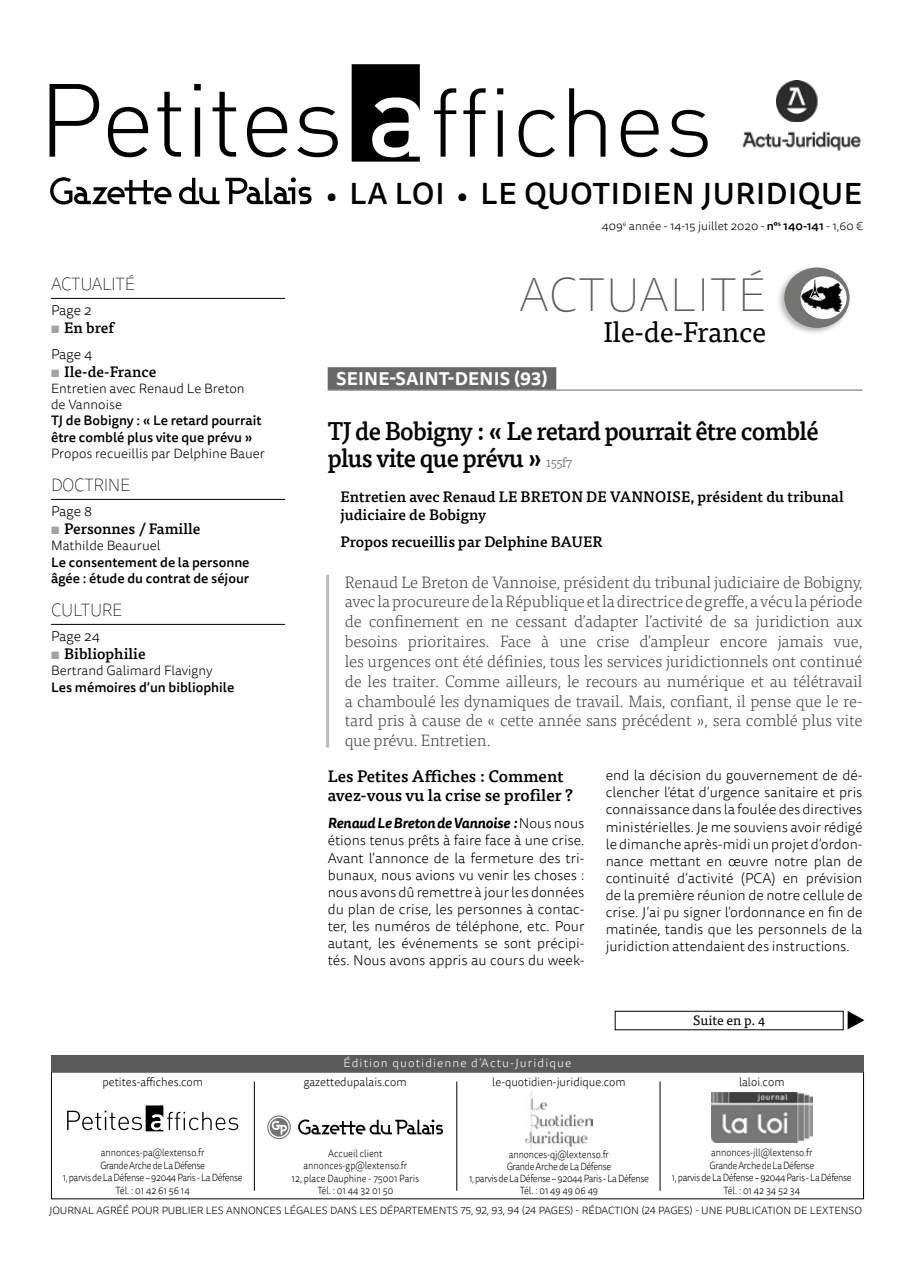
<style>
.page{position:relative;width:915px;height:1263px;background:#fff}
.page>*{position:absolute;margin:0;border:0;box-sizing:border-box;transform-origin:0 0}
.t1{font:100 48px "Tisa Sans OT";letter-spacing:.01em;color:#5b5b5b}
.t2{font:500 30px "Tisa Sans OT";letter-spacing:.02em;color:#000}
.t3{font:28.5px "Tisa OT";letter-spacing:-.01em;color:#000}
.t4{font:500 25.5px/27px "Tisa OT";letter-spacing:-.03em;color:#000;scale:.95 1}
.t5{font:100 18px "Tisa Sans OT";letter-spacing:-.02em;color:#000;scale:.95 1}
.t6{font:700 18px "Tisa Sans OT";letter-spacing:.01em;color:#fff}
.t7{font:300 16.5px/19.8px "Tisa OT";letter-spacing:-.01em;color:#444443;text-align:justify}
.t8{font:500 16.5px/18.8px "Tisa OT";color:#000}
.t9{font:500 15px/18px "Tisa OT";color:#000}
.t10{font:300 14.25px/17.1px "Tisa Sans OT";color:#000;text-align:justify}
.t11{font:500 13.5px/16.2px "Tisa Sans OT";color:#000}
.t12{font:300 13.5px/16.2px "Tisa Sans OT";color:#000}
.t13{font:13.5px "Tisa OT";color:#000}
.t14{font:300 12px "Tisa Sans OT";color:#000;scale:.95 1}
.t15{font:300 12px "Tisa Sans OT";color:#000}
.t16{font:300 12px "Tisa Sans OT";letter-spacing:.09em;color:#fff}
.t17{font:300 10.5px/12.6px "Tisa Sans OT";letter-spacing:-.04em;color:#000;text-align:center;scale:.88 1}
.t18{font:300 10.5px "Tisa Sans OT";letter-spacing:-.01em;color:#000}
.t19{font:300 10.5px/12.6px "Tisa Sans OT";letter-spacing:-.01em;color:#000;text-align:center;scale:.88 1}
.s1{font-size:27px}
.s2{font-weight:700;color:#a2a3a3}
.s3{font-weight:500}
.s4{font-weight:300;font-size:13.5px;color:#5b5b5b}
.s5{font-weight:700;font-style:italic}
</style>
<div class="page">
<img style="left:525px;top:1090px;width:67px;height:60px">
<svg style="left:67px;top:1105px;width:171px;height:26px"></svg>
<img style="left:711px;top:1092px;width:101px;height:50px">
<hr style="left:659px;top:1081px;width:1px;height:110px;background:#000">
<hr style="left:456px;top:1081px;width:1px;height:110px;background:#000">
<hr style="left:254px;top:1081px;width:1px;height:110px;background:#000">
<svg style="left:269px;top:1118px;width:19px;height:18px"></svg>
<svg style="left:298px;top:1119px;width:145px;height:15px"></svg>
<svg style="left:271px;top:1121px;width:16px;height:13px"></svg>
<div style="left:267px;top:1115px;width:24px;height:24px;border:1px solid #747473;border-radius:50%"></div>
<div style="left:51px;top:1055px;width:812px;height:16px;background:#5b5b5b"></div>
<svg style="left:50px;top:84px;width:49px;height:73px"></svg>
<svg style="left:108px;top:107px;width:40px;height:50px"></svg>
<svg style="left:157px;top:92px;width:24px;height:65px"></svg>
<svg style="left:194px;top:84px;width:7px;height:73px"></svg>
<svg style="left:212px;top:92px;width:24px;height:65px"></svg>
<svg style="left:247px;top:107px;width:40px;height:50px"></svg>
<svg style="left:297px;top:107px;width:40px;height:50px"></svg>
<svg style="left:351px;top:64px;width:68px;height:98px"></svg>
<svg style="left:434px;top:88px;width:22px;height:69px"></svg>
<svg style="left:463px;top:88px;width:22px;height:69px"></svg>
<svg style="left:497px;top:88px;width:6px;height:69px"></svg>
<svg style="left:518px;top:110px;width:36px;height:47px"></svg>
<svg style="left:569px;top:88px;width:36px;height:69px"></svg>
<svg style="left:620px;top:110px;width:38px;height:47px"></svg>
<svg style="left:669px;top:110px;width:38px;height:47px"></svg>
<svg style="left:50px;top:177px;width:121px;height:28px"></svg>
<svg style="left:179px;top:178px;width:40px;height:26px"></svg>
<svg style="left:225px;top:177px;width:86px;height:27px"></svg>
<img style="left:776px;top:80px;width:42px;height:42px">
<img style="left:742px;top:131px;width:118px;height:20px">
<div style="left:614px;top:1011px;width:229px;height:19px;border:1px solid #000"></div>
<svg style="left:847px;top:1011px;width:17px;height:18px"></svg>
<hr style="left:51px;top:298px;width:234px;height:1px;background:#000">
<hr style="left:51px;top:499px;width:234px;height:1px;background:#000">
<hr style="left:51px;top:624px;width:234px;height:1px;background:#000">
<img style="left:779px;top:268px;width:71px;height:65px">
<div style="left:784px;top:267px;width:65px;height:61px;background:#747473;border-radius:50%"></div>
<div style="left:800px;top:276px;width:46px;height:43px;background:#fff;border-radius:50%"></div>
<svg style="left:801px;top:278px;width:41px;height:34px"></svg>
<hr style="left:326px;top:575px;width:3px;height:173px;background:#b9baba">
<div style="left:327px;top:367px;width:229px;height:23px;background:#676767"></div>
<hr style="left:327px;top:390px;width:535px;height:1px;background:#676767">
<h2 class="t2" style="left:326px;top:175px;width:537px"><span class="s1">•</span> LA LOI <span class="s1">•</span> LE QUOTIDIEN JURIDIQUE</h2>
<p class="t5" style="left:51px;top:273px;width:63px">ACTUALITÉ</p>
<p class="t10" style="left:51px;top:303px;width:42px">Page 2</p>
<p class="t9" style="left:51px;top:319px;width:64px"><span class="s2">▪</span> En bref</p>
<p class="t10" style="left:51px;top:346px;width:43px">Page 4</p>
<p class="t9" style="left:51px;top:363px;width:107px"><span class="s2">▪</span> Ile-de-France</p>
<p class="t12" style="left:51px;top:381px;width:195px">Entretien avec Renaud Le Breton de Vannoise</p>
<p class="t11" style="left:51px;top:413px;width:212px">TJ de Bobigny : « Le retard pourrait être comblé plus vite que prévu »</p>
<p class="t12" style="left:51px;top:446px;width:215px">Propos recueillis par Delphine Bauer</p>
<p class="t5" style="left:51px;top:474px;width:85px">DOCTRI NE</p>
<p class="t10" style="left:51px;top:503px;width:42px">Page 8</p>
<p class="t9" style="left:51px;top:520px;width:151px"><span class="s2">▪</span> Personnes / Famille</p>
<p class="t12" style="left:51px;top:538px;width:111px">Mathilde Beauruel</p>
<p class="t11" style="left:51px;top:554px;width:200px">Le consentement de la personne âgée : étude du contrat de séjour</p>
<p class="t5" style="left:51px;top:599px;width:12px">CULTU</p>
<p class="t5" style="left:102px;top:599px;width:23px">RE</p>
<p class="t10" style="left:51px;top:628px;width:50px">Page 24</p>
<p class="t9" style="left:51px;top:645px;width:96px"><span class="s2">▪</span> Bibliophilie</p>
<p class="t12" style="left:51px;top:663px;width:163px">Bertrand Galimard Flavigny</p>
<p class="t11" style="left:51px;top:679px;width:185px">Les mémoires d’un bibliophile</p>
<p class="t14" style="left:102px;top:1075px;width:107px">petites-affiches.com</p>
<p class="t15" style="left:601px;top:219px;width:262px">409<sup>e</sup> année - 14-15 juillet 2020 - <span class="s3">n°</span><sup>s</sup> <span class="s3">140-141</span> - 1,60 €</p>
<h1 class="t1" style="left:519px;top:267px;width:248px">ACTUALITÉ</h1>
<h3 class="t3" style="left:603px;top:315px;width:164px">Ile-de-France</h3>
<p class="t6" style="left:336px;top:368px;width:213px">SEINE-SAINT-DENIS (93)</p>
<h3 class="t4" style="left:327px;top:418px;width:518px">TJ de Bobigny : « Le retard pourrait être comblé plus vite que prévu » <span class="s4">155f7</span></h3>
<p class="t9" style="left:340px;top:488px;width:504px">Entretien avec Renaud LE BRETON DE VANNOISE, président du tribunal judiciaire de Bobigny</p>
<p class="t9" style="left:340px;top:533px;width:264px">Propos recueillis par Delphine BAUER</p>
<p class="t7" style="left:344px;top:572px;width:519px">Renaud Le Breton de Vannoise, président du tribunal judiciaire de Bobigny, avec la procureure de la République et la directrice de greffe, a vécu la période de confinement en ne cessant d’adapter l’activité de sa juridiction aux besoins prioritaires. Face à une crise d’ampleur encore jamais vue, les urgences ont été définies, tous les services juridictionnels ont continué de les traiter. Comme ailleurs, le recours au numérique et au télétravail a chamboulé les dynamiques de travail. Mais, confiant, il pense que le re&shy;tard pris à cause de « cette année sans précédent », sera comblé plus vite que prévu. Entretien.</p>
<p class="t8" style="left:327px;top:767px;width:247px">Les Petites Affiches : Comment avez-vous vu la crise se profiler ?</p>
<p class="t10" style="left:327px;top:816px;width:258px"><span class="s5">Renaud Le Breton de Vannoise :</span> Nous nous étions tenus prêts à faire face à une crise.<br>Avant l’annonce de la fermeture des tri&shy;bunaux, nous avions vu venir les choses : nous avons dû remettre à jour les données du plan de crise, les personnes à contac&shy;ter, les numéros de téléphone, etc. Pour autant, les événements se sont précipi&shy;tés. Nous avons appris au cours du week-</p>
<p class="t10" style="left:605px;top:768px;width:258px">end la décision du gouvernement de dé&shy;clencher l’état d’urgence sanitaire et pris connaissance dans la foulée des directives ministérielles. Je me souviens avoir rédigé le dimanche après-midi un projet d’ordon&shy;nance mettant en œuvre notre plan de continuité d’activité (PCA) en prévision de la première réunion de notre cellule de crise. J’ai pu signer l’ordonnance en fin de matinée, tandis que les personnels de la juridiction attendaient des instructions.</p>
<p class="t16" style="left:343px;top:1055px;width:229px">Édition quotidienne d’Actu-Juridique</p>
<p class="t13" style="left:693px;top:1013px;width:73px">Suite en p. 4</p>
<p class="t14" style="left:303px;top:1075px;width:110px">gazettedupalais.com</p>
<p class="t14" style="left:492px;top:1075px;width:142px">le-quotidien-juridique.com</p>
<p class="t14" style="left:738px;top:1075px;width:49px">laloi.com</p>
<p class="t17" style="left:63px;top:1147px;width:206px">annonces-pa@lextenso.fr<br>Grande Arche de La Défense<br>1, parvis de La Défense – 92044 Paris - La Défense<br>Tél. : 01 42 61 56 14</p>
<p class="t17" style="left:469px;top:1149px;width:206px;line-height:12px">annonces-qj@lextenso.fr<br>Grande Arche de La Défense<br>1, parvis de La Défense – 92044 Paris - La Défense<br>Tél. : 01 49 49 06 49</p>
<p class="t17" style="left:671px;top:1147px;width:206px">annonces-jll@lextenso.fr<br>Grande Arche de La Défense<br>1, parvis de La Défense – 92044 Paris - La Défense<br>Tél. : 01 42 34 52 34</p>
<p class="t19" style="left:291px;top:1147px;width:146px">Accueil client annonces-gp@lextenso.fr<br>12, place Dauphine - 75001 Paris<br>Tél. : 01 44 32 01 50</p>
<p class="t18" style="left:49px;top:1204px;width:814px">JOURNAL AGRÉÉ POUR PUBLIER LES ANNONCES LÉGALES DANS LES DÉPARTEMENTS 75, 92, 93, 94 (24 PAGES) - RÉDACTION (24 PAGES) - UNE PUBLICATION DE LEXTENSO</p>
</div>
